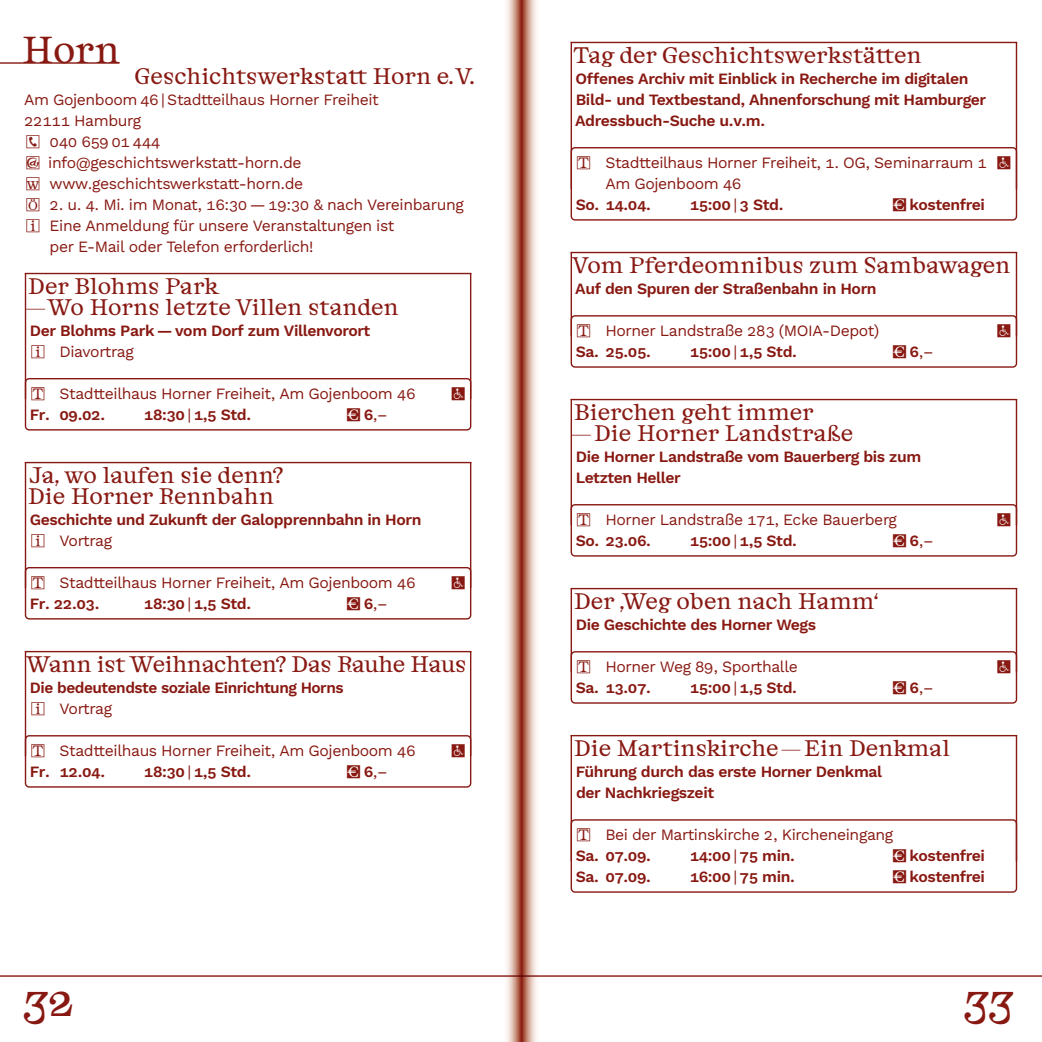
<style>
.page{position:relative;width:1042px;height:1042px;background:#fff}
.page>*{position:absolute;margin:0;border:0;box-sizing:border-box;transform-origin:0 0}
.t1{font:43.75px "Nordic Pavilion";color:#881912}
.t2{font:35px "Nordic Pavilion";color:#881912}
.t3{font:21px/21px "Nordic Pavilion";letter-spacing:-.025em;color:#881912}
.t4{font:21px "Nordic Pavilion";letter-spacing:-.05em;color:#881912}
.t5{font:600 15.75px/21px "Work Sans";letter-spacing:-.025em;color:#881912}
.t6{font:15.75px/21px "Work Sans";letter-spacing:-.025em;color:#881912}
.s1{font-weight:400}
.s2{font-weight:600}
</style>
<div class="page">
<hr style="left:0;top:975px;width:1042px;height:2px;background:#881912">
<hr style="left:25px;top:273px;width:446px;height:1px;background:#881912">
<hr style="left:25px;top:462px;width:446px;height:1px;background:#881912">
<hr style="left:25px;top:651px;width:446px;height:1px;background:#881912">
<hr style="left:570px;top:42px;width:447px;height:1px;background:#881912">
<hr style="left:570px;top:252px;width:447px;height:1px;background:#881912">
<hr style="left:570px;top:399px;width:447px;height:1px;background:#881912">
<hr style="left:570px;top:588px;width:447px;height:1px;background:#881912">
<hr style="left:570px;top:735px;width:447px;height:1px;background:#881912">
<div style="left:25px;top:378px;width:446px;height:52px;border:1px solid #881912;border-radius:4px"></div>
<div style="left:25px;top:567px;width:446px;height:52px;border:1px solid #881912;border-radius:4px"></div>
<div style="left:25px;top:735px;width:446px;height:52px;border:1px solid #881912;border-radius:4px"></div>
<hr style="left:25px;top:273px;width:1px;height:126px;background:#881912">
<hr style="left:25px;top:462px;width:1px;height:126px;background:#881912">
<hr style="left:25px;top:651px;width:1px;height:105px;background:#881912">
<hr style="left:470px;top:273px;width:1px;height:126px;background:#881912">
<hr style="left:470px;top:462px;width:1px;height:126px;background:#881912">
<hr style="left:470px;top:651px;width:1px;height:105px;background:#881912">
<div style="left:570px;top:315px;width:447px;height:53px;border:1px solid #881912;border-radius:4px"></div>
<div style="left:570px;top:147px;width:447px;height:74px;border:1px solid #881912;border-radius:4px"></div>
<div style="left:570px;top:651px;width:447px;height:53px;border:1px solid #881912;border-radius:4px"></div>
<div style="left:570px;top:819px;width:447px;height:74px;border:1px solid #881912;border-radius:4px"></div>
<div style="left:570px;top:504px;width:447px;height:52px;border:1px solid #881912;border-radius:4px"></div>
<hr style="left:570px;top:252px;width:2px;height:84px;background:#881912">
<hr style="left:570px;top:42px;width:2px;height:147px;background:#881912">
<hr style="left:570px;top:588px;width:2px;height:84px;background:#881912">
<hr style="left:570px;top:735px;width:2px;height:126px;background:#881912">
<hr style="left:570px;top:399px;width:2px;height:126px;background:#881912">
<hr style="left:1016px;top:252px;width:1px;height:84px;background:#881912">
<hr style="left:1016px;top:42px;width:1px;height:147px;background:#881912">
<hr style="left:1016px;top:588px;width:1px;height:84px;background:#881912">
<hr style="left:1016px;top:735px;width:1px;height:126px;background:#881912">
<hr style="left:1016px;top:399px;width:1px;height:126px;background:#881912">
<hr style="left:0;top:62px;width:120px;height:2px;background:#881912">
<svg style="left:501px;top:0;width:40px;height:1042px"></svg>
<h2 class="t2" style="left:22px;top:29px;width:100px">Horn</h2>
<h3 class="t3" style="left:135px;top:66px;width:341px">Geschichtswerkstatt Horn e.V.</h3>
<p class="t6" style="left:24px;top:88px;width:356px">Am Gojenboom 46 | Stadtteilhaus Horner Freiheit</p>
<p class="t6" style="left:24px;top:109px;width:118px">22111 Hamburg</p>
<p class="t6" style="left:50px;top:130px;width:112px">040 659 01 444</p>
<p class="t6" style="left:48px;top:151px;width:255px">info@geschichtswerkstatt-horn.de</p>
<p class="t6" style="left:50px;top:172px;width:255px">www.geschichtswerkstatt-horn.de</p>
<p class="t6" style="left:50px;top:193px;width:416px">2. u. 4. Mi. im Monat, 16:30 — 19:30 &amp; nach Vereinbarung<br>Eine Anmeldung für unsere Veranstaltungen ist<br>per E-Mail oder Telefon erforderlich!</p>
<h3 class="t3" style="left:26px;top:276px;width:374px">Der Blohms Park<br>—Wo Horns letzte Villen standen</h3>
<p class="t5" style="left:30px;top:319px;width:342px">Der Blohms Park — vom Dorf zum Villenvorort</p>
<p class="t6" style="left:60px;top:340px;width:76px">Diavortrag</p>
<p class="t6" style="left:60px;top:382px;width:357px">Stadtteilhaus Horner Freiheit, Am Gojenboom 46</p>
<p class="t5" style="left:30px;top:403px;width:77px">Fr. 09.02.</p>
<p class="t5" style="left:144px;top:403px;width:109px">18:30 <span class="s1">|</span> 1,5 Std.</p>
<p class="t6" style="left:364px;top:403px;width:25px"><span class="s2">6</span>,–</p>
<h3 class="t3" style="left:28px;top:465px;width:257px">Ja, wo laufen sie denn?<br>Die Horner Rennbahn</h3>
<p class="t5" style="left:30px;top:508px;width:393px">Geschichte und Zukunft der Galopprennbahn in Horn</p>
<p class="t6" style="left:60px;top:529px;width:54px">Vortrag</p>
<p class="t6" style="left:60px;top:571px;width:357px">Stadtteilhaus Horner Freiheit, Am Gojenboom 46</p>
<p class="t5" style="left:30px;top:592px;width:71px">Fr. 22.03.</p>
<p class="t5" style="left:144px;top:592px;width:109px">18:30 <span class="s1">|</span> 1,5 Std.</p>
<p class="t6" style="left:364px;top:592px;width:25px"><span class="s2">6</span>,–</p>
<h3 class="t4" style="left:26px;top:652px;width:442px">Wann ist Weihnachten? Das Rauhe Haus</h3>
<p class="t5" style="left:30px;top:676px;width:315px">Die bedeutendste soziale Einrichtung Horns</p>
<p class="t6" style="left:60px;top:697px;width:54px">Vortrag</p>
<p class="t6" style="left:60px;top:739px;width:357px">Stadtteilhaus Horner Freiheit, Am Gojenboom 46</p>
<p class="t5" style="left:30px;top:760px;width:77px">Fr. 12.04.</p>
<p class="t5" style="left:144px;top:760px;width:109px">18:30 <span class="s1">|</span> 1,5 Std.</p>
<p class="t6" style="left:364px;top:760px;width:25px"><span class="s2">6</span>,–</p>
<h3 class="t3" style="left:573px;top:45px;width:350px">Tag der Geschichtswerkstätten</h3>
<p class="t5" style="left:575px;top:67px;width:412px">Offenes Archiv mit Einblick in Recherche im digitalen<br>Bild- und Textbestand, Ahnenforschung mit Hamburger<br>Adressbuch-Suche u.v.m.</p>
<p class="t6" style="left:605px;top:151px;width:383px">Stadtteilhaus Horner Freiheit, 1. OG, Seminarraum 1<br>Am Gojenboom 46</p>
<p class="t5" style="left:576px;top:193px;width:77px">So. 14.04.</p>
<p class="t5" style="left:690px;top:193px;width:95px">15:00 <span class="s1">|</span> 3 Std.</p>
<p class="t5" style="left:909px;top:193px;width:77px">kostenfrei</p>
<h3 class="t3" style="left:572px;top:255px;width:440px">Vom Pferdeomnibus zum Sambawagen</h3>
<p class="t5" style="left:575px;top:277px;width:303px">Auf den Spuren der Straßenbahn in Horn</p>
<p class="t6" style="left:605px;top:319px;width:275px">Horner Landstraße 283 (MOIA-Depot)</p>
<p class="t5" style="left:576px;top:340px;width:77px">Sa. 25.05.</p>
<p class="t5" style="left:690px;top:340px;width:109px">15:00 <span class="s1">|</span> 1,5 Std.</p>
<p class="t6" style="left:909px;top:340px;width:25px"><span class="s2">6</span>,–</p>
<h3 class="t3" style="left:571px;top:402px;width:283px">Bierchen geht immer —Die Horner Landstraße</h3>
<p class="t5" style="left:576px;top:445px;width:347px">Die Horner Landstraße vom Bauerberg bis zum<br>Letzten Heller</p>
<p class="t6" style="left:605px;top:508px;width:293px">Horner Landstraße 171, Ecke Bauerberg</p>
<p class="t5" style="left:576px;top:529px;width:77px">So. 23.06.</p>
<p class="t5" style="left:690px;top:529px;width:109px">15:00 <span class="s1">|</span> 1,5 Std.</p>
<p class="t6" style="left:909px;top:529px;width:25px"><span class="s2">6</span>,–</p>
<h3 class="t3" style="left:574px;top:591px;width:306px">Der ‚Weg oben nach Hamm‘</h3>
<p class="t5" style="left:576px;top:613px;width:242px">Die Geschichte des Horner Wegs</p>
<p class="t6" style="left:605px;top:655px;width:194px">Horner Weg 89, Sporthalle</p>
<p class="t5" style="left:576px;top:676px;width:77px">Sa. 13.07.</p>
<p class="t5" style="left:690px;top:676px;width:109px">15:00 <span class="s1">|</span> 1,5 Std.</p>
<p class="t6" style="left:909px;top:676px;width:25px"><span class="s2">6</span>,–</p>
<h3 class="t3" style="left:574px;top:738px;width:378px">Die Martinskirche — Ein Denkmal</h3>
<p class="t5" style="left:576px;top:760px;width:308px">Führung durch das erste Horner Denkmal der Nachkriegszeit</p>
<p class="t6" style="left:605px;top:823px;width:289px">Bei der Martinskirche 2, Kircheneingang</p>
<p class="t5" style="left:576px;top:844px;width:77px">Sa. 07.09.</p>
<p class="t5" style="left:690px;top:844px;width:107px">14:00 <span class="s1">|</span> 75 min.</p>
<p class="t5" style="left:909px;top:844px;width:77px">kostenfrei</p>
<p class="t5" style="left:576px;top:865px;width:77px">Sa. 07.09.</p>
<p class="t5" style="left:690px;top:865px;width:107px">16:00 <span class="s1">|</span> 75 min.</p>
<p class="t5" style="left:909px;top:865px;width:77px">kostenfrei</p>
<h1 class="t1" style="left:22px;top:973px;width:53px">32</h1>
<h1 class="t1" style="left:963px;top:973px;width:52px">33</h1>
</div>
